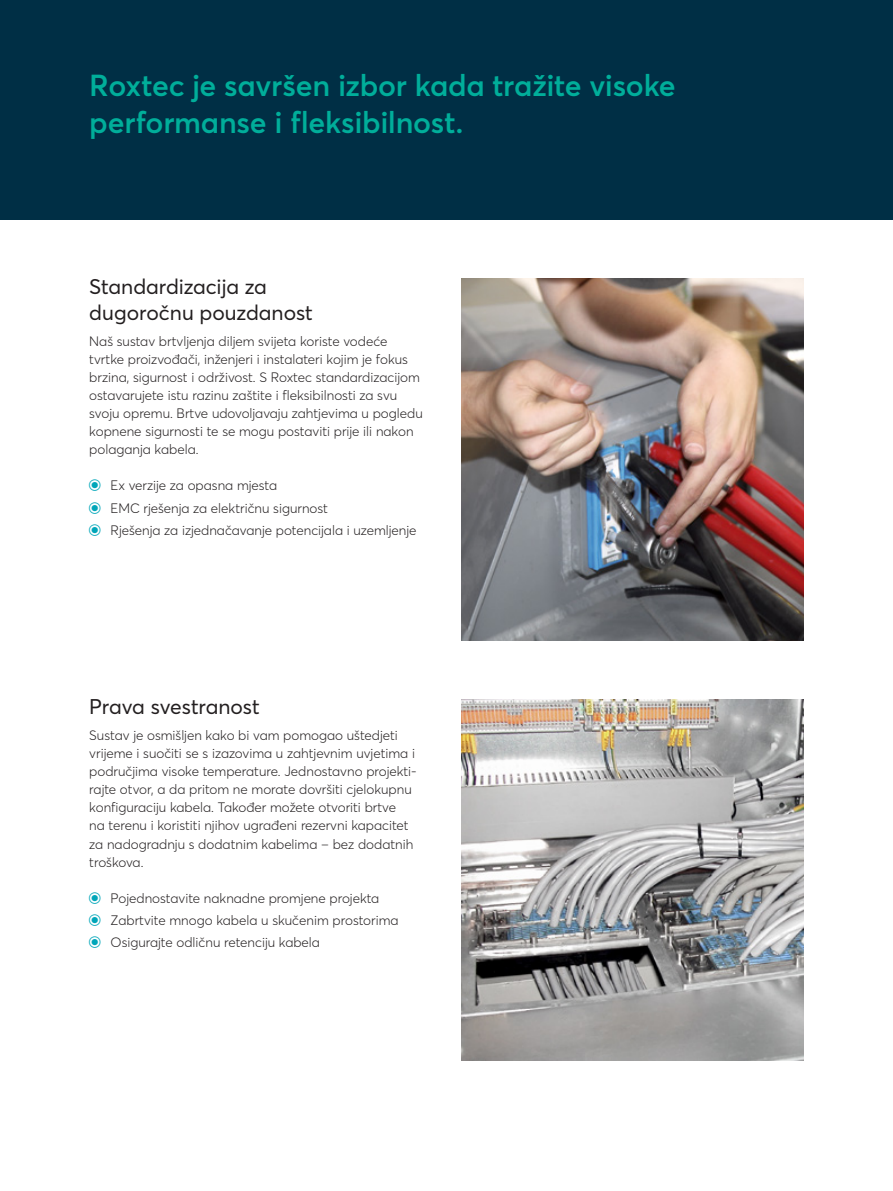
<style>
.page{position:relative;width:893px;height:1191px;background:#fff}
.page>*{position:absolute;margin:0;border:0;box-sizing:border-box;transform-origin:0 0}
.t1{font:600 30px/37.5px "Averta PE";letter-spacing:-.01em;color:#00ae9a}
.t2{font:21px/25.5px "Averta PE";color:#231f20}
.t3{font:300 13.5px/18px "Averta PE";color:#231f20}
</style>
<div class="page">
<div style="left:0;top:0;width:893px;height:220px;background:#002f45"></div>
<img style="left:461px;top:279px;width:343px;height:361px">
<img style="left:461px;top:699px;width:343px;height:361px">
<h1 class="t1" style="left:89px;top:65px;width:588px">Roxtec je savršen izbor kada tražite visoke performanse i fleksibilnost.</h1>
<h2 class="t2" style="left:89px;top:273px;width:225px">Standardizacija za dugoročnu pouzdanost</h2>
<p class="t3" style="left:89px;top:332px;width:335px">Naš sustav brtvljenja diljem svijeta koriste vodeće tvrtke proizvođači, inženjeri i instalateri kojim je fokus brzina, sigurnost i održivost. S Roxtec standardizacijom ostavarujete istu razinu zaštite i fleksibilnosti za svu svoju opremu. Brtve udovoljavaju zahtjevima u pogledu kopnene sigurnosti te se mogu postaviti prije ili nakon polaganja kabela.</p>
<p class="t3" style="left:111px;top:474px;width:307px;line-height:22.2px">Ex verzije za opasna mjesta<br>EMC rješenja za električnu sigurnost<br>Rješenja za izjednačavanje potencijala i uzemljenje</p>
<h2 class="t2" style="left:89px;top:693px;width:172px">Prava svestranost</h2>
<p class="t3" style="left:89px;top:726px;width:329px">Sustav je osmišljen kako bi vam pomogao uštedjeti vrijeme i suočiti se s izazovima u zahtjevnim uvjetima i područjima visoke temperature. Jednostavno projekti&shy;rajte otvor, a da pritom ne morate dovršiti cjelokupnu konfiguraciju kabela. Također možete otvoriti brtve<br>na terenu i koristiti njihov ugrađeni rezervni kapacitet za nadogradnju s dodatnim kabelima – bez dodatnih troškova.</p>
<p class="t3" style="left:111px;top:886px;width:290px;line-height:22.2px">Pojednostavite naknadne promjene projekta<br>Zabrtvite mnogo kabela u skučenim prostorima<br>Osigurajte odličnu retenciju kabela</p>
</div>
